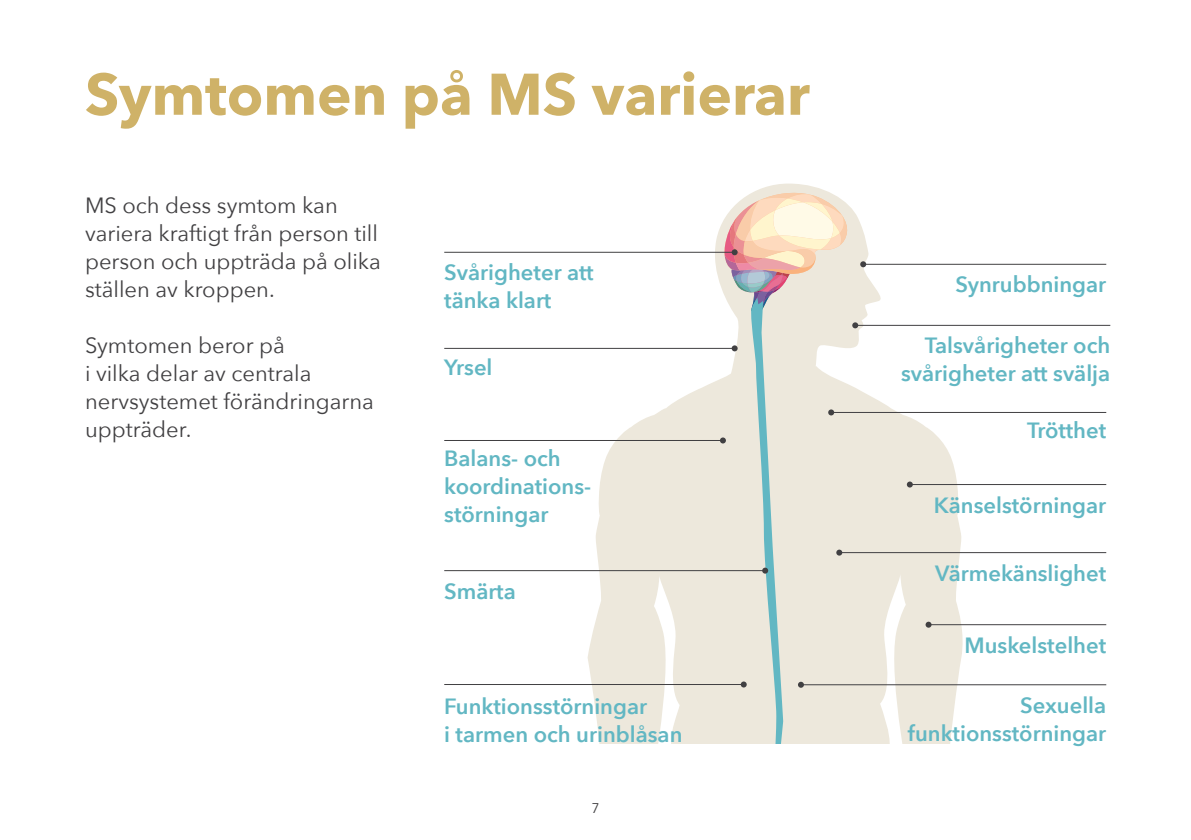
<style>
.page{position:relative;width:1191px;height:840px;background:#fff}
.page>*{position:absolute;margin:0;border:0;box-sizing:border-box;transform-origin:0 0}
.t1{font:700 58px "Avenir Next";color:#cfb268}
.t2{font:600 22px/28px "Avenir Next";color:#62b7c3}
.t3{font:22px/28px "Avenir Next";color:#414042}
.t4{font:14px "Avenir Next";color:#414042}
</style>
<div class="page">
<svg style="left:587px;top:384px;width:375px;height:360px;fill:#ede8dc"></svg>
<hr style="left:444px;top:683px;width:299px;height:1px;background:#414042">
<hr style="left:444px;top:570px;width:321px;height:1px;background:#414042">
<hr style="left:444px;top:252px;width:290px;height:1px;background:#414042">
<hr style="left:863px;top:264px;width:243px;height:1px;background:#414042">
<hr style="left:831px;top:412px;width:275px;height:1px;background:#414042">
<hr style="left:855px;top:325px;width:255px;height:1px;background:#414042">
<hr style="left:910px;top:484px;width:196px;height:1px;background:#414042">
<svg style="left:907px;top:481px;width:6px;height:6px"></svg>
<hr style="left:839px;top:552px;width:267px;height:1px;background:#414042">
<hr style="left:928px;top:624px;width:178px;height:1px;background:#414042">
<svg style="left:925px;top:621px;width:6px;height:6px"></svg>
<hr style="left:444px;top:440px;width:279px;height:1px;background:#414042">
<hr style="left:801px;top:684px;width:305px;height:1px;background:#414042">
<hr style="left:444px;top:348px;width:290px;height:1px;background:#414042">
<svg style="left:710px;top:183px;width:172px;height:561px;background:#e8e4da"></svg>
<h1 class="t1" style="left:85px;top:44px;width:726px">Symtomen på MS varierar</h1>
<p class="t3" style="left:85px;top:190px;width:297px">MS och dess symtom kan variera kraftigt från person till person och uppträda på olika ställen av kroppen.</p>
<p class="t3" style="left:85px;top:330px;width:290px">Symtomen beror på<br>i vilka delar av centrala nervsystemet förändringarna uppträder.</p>
<p class="t2" style="left:444px;top:257px;width:151px">Svårigheter att tänka klart</p>
<p class="t2" style="left:444px;top:353px;width:50px">Yrsel</p>
<p class="t2" style="left:444px;top:444px;width:148px">Balans- och koordinations&shy;störningar</p>
<p class="t2" style="left:444px;top:576px;width:73px">Smärta</p>
<p class="t2" style="left:444px;top:691px;width:240px">Funktionsstörningar<br>i tarmen och urinblåsan</p>
<p class="t4" style="left:591px;top:795px;width:10px">7</p>
<p class="t2" style="left:955px;top:269px;width:152px">Synrubbningar</p>
<p class="t2" style="left:901px;top:331px;width:211px;text-align:right">Talsvårigheter och svårigheter att svälja</p>
<p class="t2" style="left:1027px;top:415px;width:81px">Trötthet</p>
<p class="t2" style="left:934px;top:490px;width:174px">Känselstörningar</p>
<p class="t2" style="left:935px;top:559px;width:172px">Värmekänslighet</p>
<p class="t2" style="left:964px;top:630px;width:143px">Muskelstelhet</p>
<p class="t2" style="left:908px;top:690px;width:200px;text-align:right">Sexuella funktionsstörningar</p>
</div>
